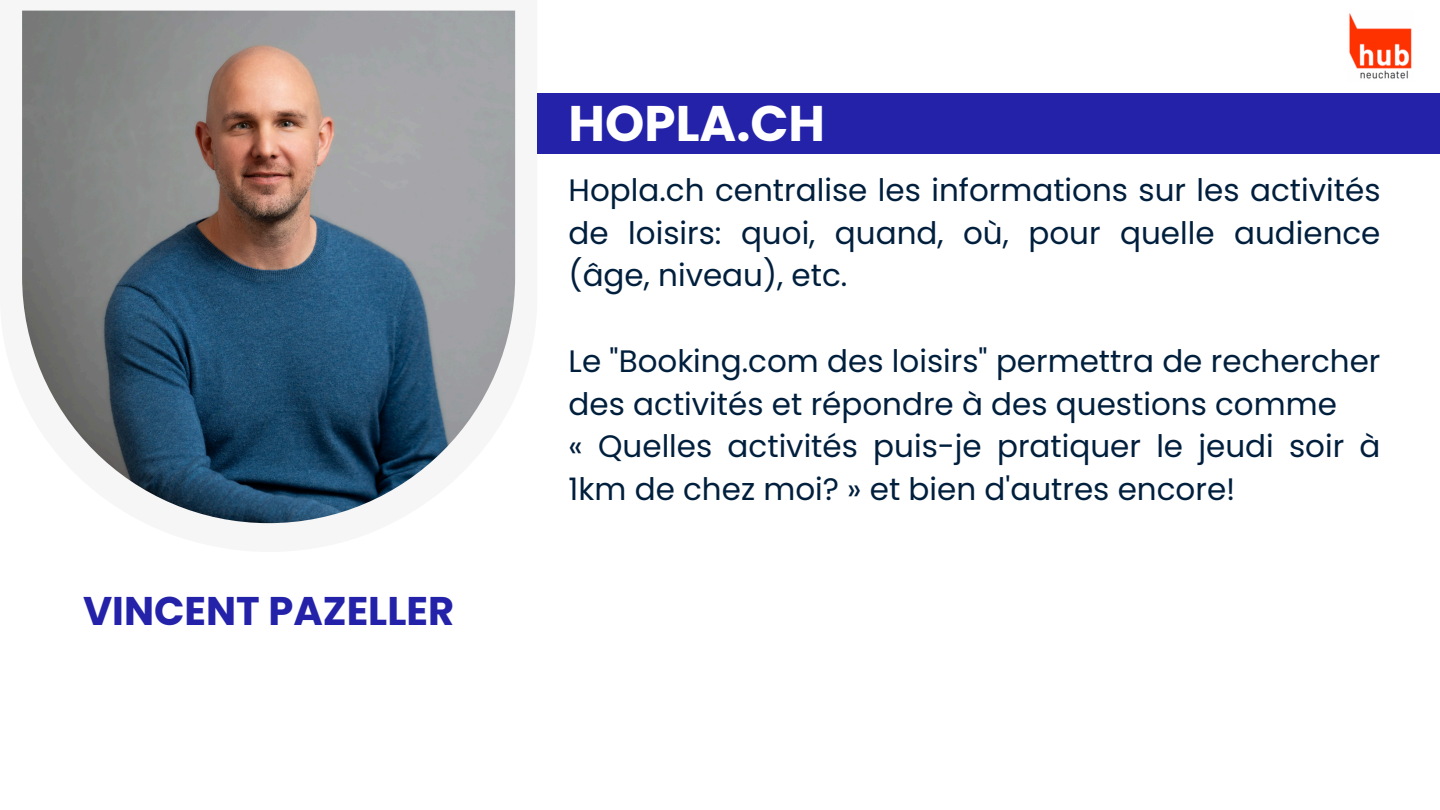
<style>
.page{position:relative;width:1440px;height:810px;background:#fff}
.page>*{position:absolute;margin:0;border:0;box-sizing:border-box;transform-origin:0 0}
.t1{font:700 50px "Poppins";color:#fff}
.t2{font:700 40px "Poppins";color:#2322a9}
.t3{font:31px/42.8px "Poppins";color:#001f3d}
</style>
<div class="page">
<img style="left:22px;top:11px;width:493px;height:512px">
<div style="left:537px;top:93px;width:903px;height:61px;background:#2322a9"></div>
<img style="left:1349px;top:13px;width:63px;height:66px">
<p class="t2" style="left:83px;top:583px;width:373px">VINCENT PAZELLER</p>
<p class="t1" style="left:569px;top:88px;width:258px">HOPLA.CH</p>
<h2 class="t3" style="left:569px;top:169px;width:813px;text-align:justify">Hopla.ch centralise les informations sur les activités de loisirs: quoi, quand, où, pour quelle audience (âge, niveau), etc.</h2>
<p class="t3" style="left:569px;top:340px;width:813px">Le "Booking.com des loisirs" permettra de rechercher des activités et répondre à des questions comme</p>
<h1 class="t3" style="left:569px;top:425px;width:813px">« Quelles activités puis-je pratiquer le jeudi soir à<br>1km de chez moi? » et bien d'autres encore!</h1>
</div>
